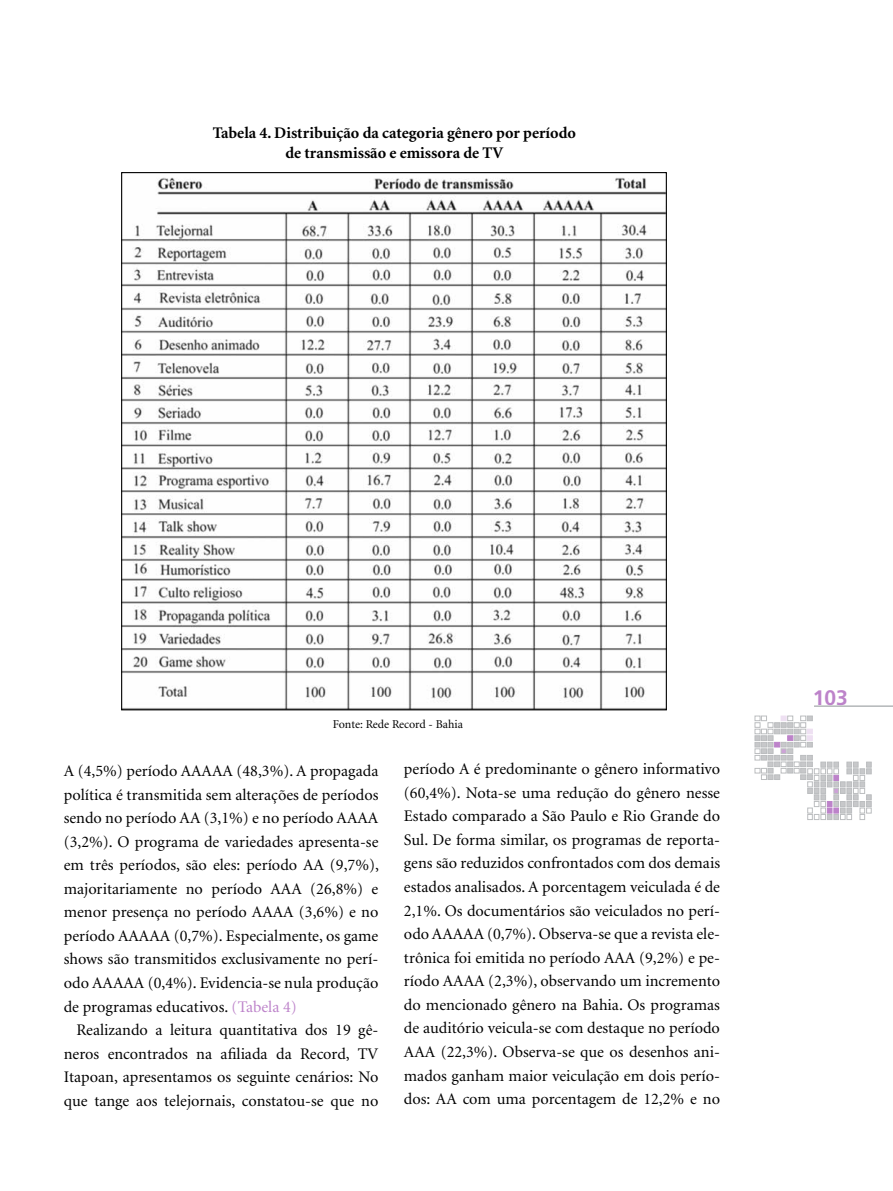
<style>
.page{position:relative;width:893px;height:1191px;background:#fff}
.page>*{position:absolute;margin:0;border:0;box-sizing:border-box;transform-origin:0 0}
.t1{font:700 21px "Frutiger";color:#bd83ca}
.t2{font:16.2px/23.5px "Minion";color:#000;text-align:justify}
.t3{font:700 16.2px/19.5px "Minion";color:#000;text-align:center}
.t4{font:12px "Minion";letter-spacing:-.005em;color:#000}
.s1{color:#bd83ca}
</style>
<div class="page">
<svg style="left:755px;top:716px;width:116px;height:103px"></svg>
<hr style="left:814px;top:706px;width:79px;height:1px;background:#b1b4b6">
<img style="left:123px;top:177px;width:542px;height:531px">
<p class="t3" style="left:213px;top:124px;width:365px">Tabela 4. Distribuição da categoria gênero por período de transmissão e emissora de TV</p>
<p class="t4" style="left:333px;top:718px;width:132px">Fonte: Rede Record - Bahia</p>
<p class="t2" style="left:64px;top:759px;width:317px">A (4,5%) período AAAAA (48,3%). A propagada política é transmitida sem alterações de períodos sendo no período AA (3,1%) e no período AAAA (3,2%). O programa de variedades apresenta-se em três períodos, são eles: período AA (9,7%), majoritariamente no período AAA (26,8%) e menor presença no período AAAA (3,6%) e no período AAAAA (0,7%). Especialmente, os game shows são transmitidos exclusivamente no perí&shy;odo AAAAA (0,4%). Evidencia-se nula produção de programas educativos. <span class="s1">(Tabela 4)</span></p>
<p class="t2" style="left:64px;top:1018px;width:316px;text-indent:13px">Realizando a leitura quantitativa dos 19 gê&shy;neros encontrados na afiliada da Record, TV Itapoan, apresentamos os seguinte cenários: No que tange aos telejornais, constatou-se que no</p>
<p class="t2" style="left:404px;top:758px;width:318px">período A é predominante o gênero informativo (60,4%). Nota-se uma redução do gênero nesse Estado comparado a São Paulo e Rio Grande do Sul. De forma similar, os programas de reporta&shy;gens são reduzidos confrontados com dos demais estados analisados. A porcentagem veiculada é de 2,1%. Os documentários são veiculados no perí&shy;odo AAAAA (0,7%). Observa-se que a revista ele&shy;trônica foi emitida no período AAA (9,2%) e pe&shy;ríodo AAAA (2,3%), observando um incremento do mencionado gênero na Bahia. Os programas de auditório veicula-se com destaque no período AAA (22,3%). Observa-se que os desenhos ani&shy;mados ganham maior veiculação em dois perío&shy;dos: AA com uma porcentagem de 12,2% e no</p>
<p class="t1" style="left:813px;top:685px;width:37px">103</p>
</div>
